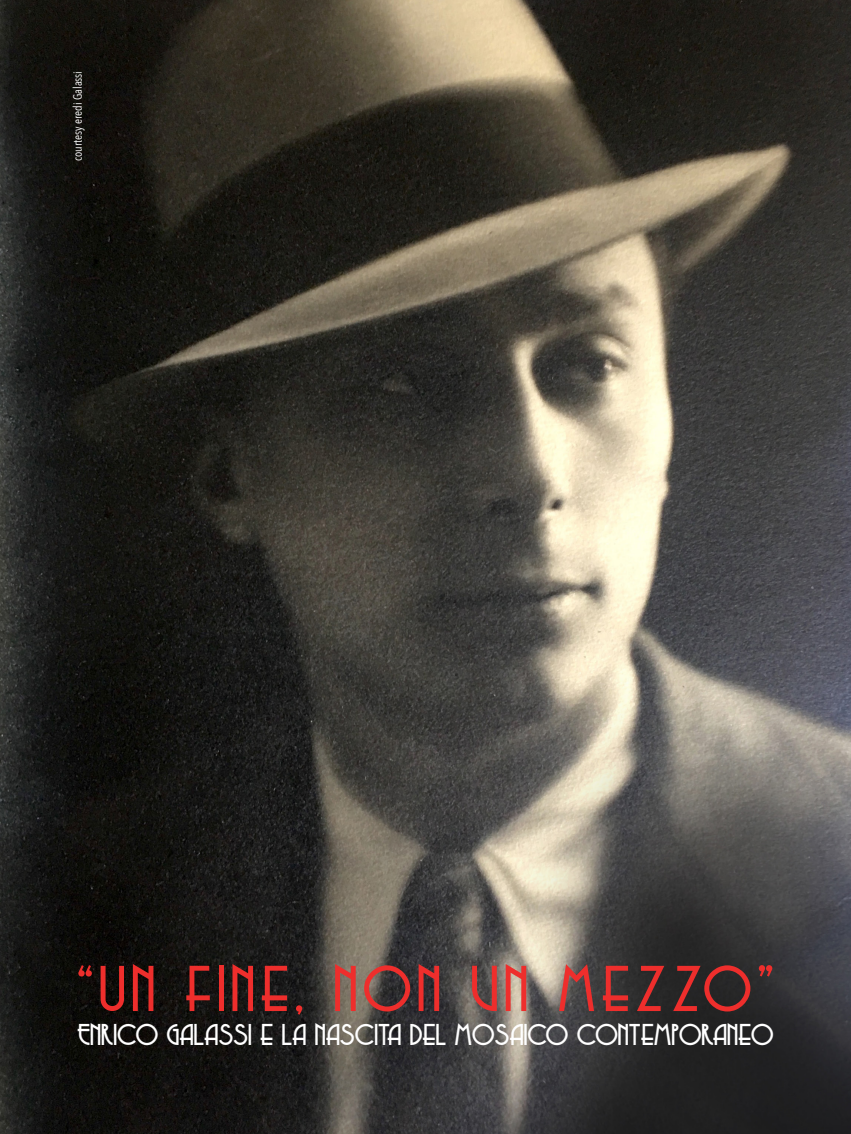
<style>
.page{position:relative;width:851px;height:1134px;background:#fff}
.page>*{position:absolute;margin:0;border:0;box-sizing:border-box;transform-origin:0 0}
.t1{font:60px "Copasetic NF";letter-spacing:.1em;color:#ee2e2c}
.t2{font:28px "Copasetic NF";color:#fff}
.t3{font:12px "Avenir Next Condensed";color:#fff}
</style>
<div class="page">
<img style="left:0;top:0;width:850px;height:1134px">
<p class="t3" style="left:67px;top:161px;width:92px;rotate:-90deg">courtesy eredi Galassi</p>
<p class="t1" style="left:77px;top:960px;width:698px">“UN FINE, NON UN MEZZO”</p>
<p class="t2" style="left:77px;top:1021px;width:697px">ENRICO GALASSI E LA NASCITA DEL MOSAICO CONTEMPORANEO</p>
</div>
